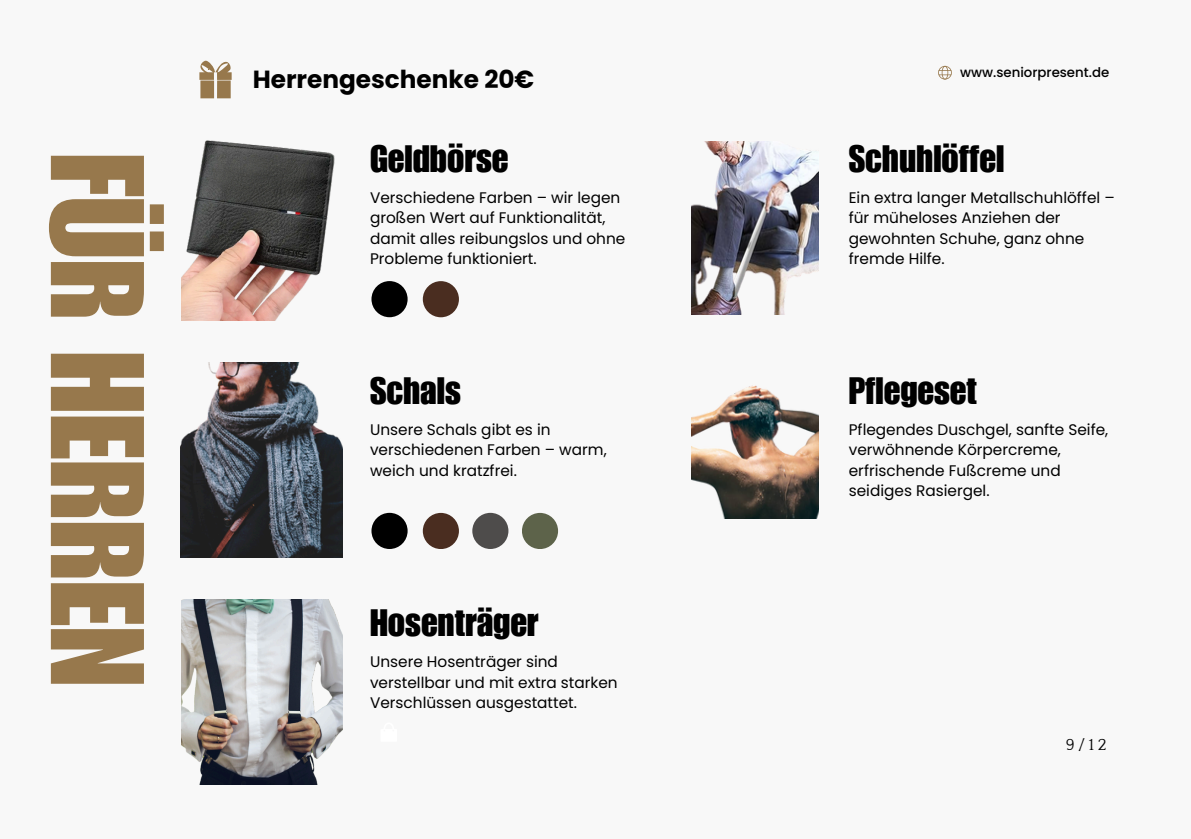
<style>
.page{position:relative;width:1191px;height:839px;background:#fff}
.page>*{position:absolute;margin:0;border:0;box-sizing:border-box;transform-origin:0 0}
.t1{font:130.4px "Impact LT Std";color:#97784c}
.t2{font:37.2px "Impact LT Std";color:#000}
.t3{font:700 24.8px "Poppins";color:#000}
.t4{font:16.6px "Quattrocento";color:#000}
.t5{font:15.4px/20.4px "Poppins";color:#000}
.t6{font:500 13.4px "Poppins";color:#000}
</style>
<div class="page">
<div style="left:0;top:0;width:1191px;height:838px;background:#f8f8f8"></div>
<svg style="left:938px;top:66px;width:14px;height:13px"></svg>
<img style="left:182px;top:140px;width:153px;height:180px">
<img style="left:181px;top:362px;width:162px;height:195px">
<div style="left:371px;top:281px;width:37px;height:36px;background:#000;border-radius:50%"></div>
<div style="left:423px;top:281px;width:36px;height:36px;background:#4a2d20;border-radius:50%"></div>
<svg style="left:199px;top:61px;width:33px;height:37px"></svg>
<img style="left:182px;top:599px;width:160px;height:185px">
<img style="left:691px;top:141px;width:128px;height:173px">
<img style="left:691px;top:385px;width:128px;height:133px">
<div style="left:371px;top:513px;width:37px;height:36px;background:#000;border-radius:50%"></div>
<div style="left:423px;top:513px;width:36px;height:36px;background:#4a2d20;border-radius:50%"></div>
<div style="left:472px;top:513px;width:36px;height:36px;background:#4e4c4b;border-radius:50%"></div>
<div style="left:522px;top:513px;width:36px;height:36px;background:#5d634a;border-radius:50%"></div>
<p class="t1" style="left:144px;top:153px;width:535px;rotate:90deg">FÜR HERREN</p>
<p class="t3" style="left:253px;top:62px;width:283px">Herrengeschenke 20€</p>
<h3 class="t2" style="left:370px;top:145px;width:140px">Geldbörse</h3>
<h1 class="t6" style="left:960px;top:63px;width:151px">www.seniorpresent.de</h1>
<h5 class="t2" style="left:849px;top:145px;width:157px">Schuhlöffel</h5>
<h2 class="t5" style="left:370px;top:187px;width:257px">Verschiedene Farben – wir legen großen Wert auf Funktionalität, damit alles reibungslos und ohne<br>Probleme funktioniert.</h2>
<h5 class="t5" style="left:849px;top:187px;width:267px">Ein extra langer Metallschuhlöffel – für müheloses Anziehen der gewohnten Schuhe, ganz ohne fremde Hilfe.</h5>
<h2 class="t2" style="left:370px;top:377px;width:92px">Schals</h2>
<p class="t2" style="left:849px;top:377px;width:129px">Pflegeset</p>
<p class="t5" style="left:370px;top:419px;width:238px">Unsere Schals gibt es in verschiedenen Farben – warm, weich und kratzfrei.</p>
<h2 class="t5" style="left:849px;top:419px;width:261px">Pflegendes Duschgel, sanfte Seife, verwöhnende Körpercreme, erfrischende Fußcreme und seidiges Rasiergel.</h2>
<h5 class="t2" style="left:370px;top:609px;width:170px">Hosenträger</h5>
<p class="t5" style="left:370px;top:651px;width:249px">Unsere Hosenträger sind verstellbar und mit extra starken<br>Verschlüssen ausgestattet.</p>
<p class="t4" style="left:1066px;top:736px;width:42px">9/12</p>
</div>
